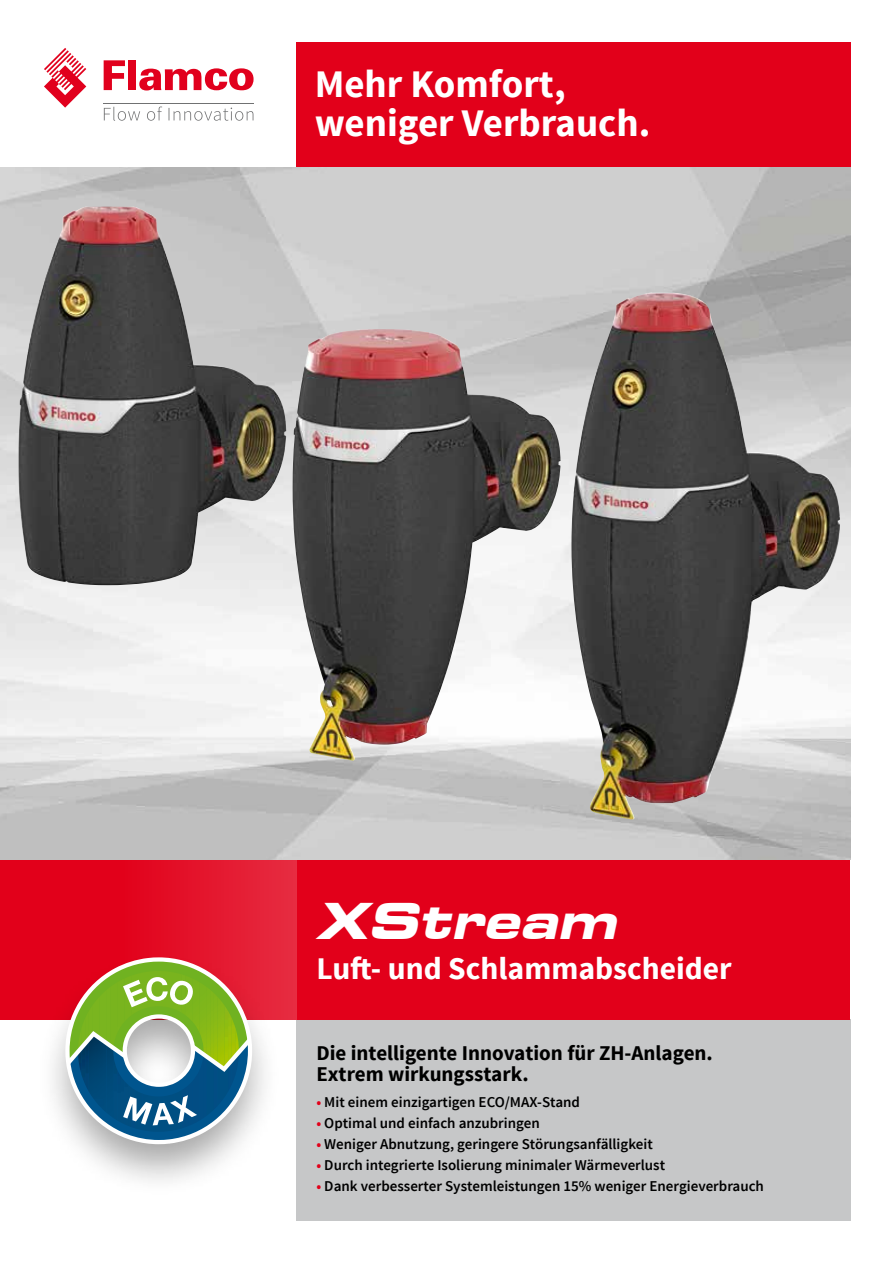
<style>
.page{position:relative;width:893px;height:1263px;background:#fff}
.page>*{position:absolute;margin:0;border:0;box-sizing:border-box;transform-origin:0 0}
.t1{font:italic 700 expanded 49.2px "Square 721 BT";color:#fff}
.t2{font:700 39px/39px "Source Sans Pro";color:#fff}
.t3{font:700 31.5px "Source Sans Pro";color:#fff}
.t4{font:700 21px/21px "Source Sans Pro";color:#000}
.t5{font:600 15px "Source Sans Pro";color:#000}
.s1{color:#e2001a}
</style>
<div class="page">
<div style="left:296px;top:1019px;width:554px;height:201px;background:#c6c7c8"></div>
<div style="left:0;top:860px;width:850px;height:159px;background:#e2001a"></div>
<div style="left:117px;top:860px;width:179px;height:159px;background:linear-gradient(to right,#e20019,#e62c41)"></div>
<div style="left:37px;top:952px;width:244px;height:244px;background:#000;opacity:.35"></div>
<svg style="left:65px;top:957px;width:187px;height:187px"></svg>
<div style="left:296px;top:43px;width:554px;height:124px;background:#e2001a"></div>
<svg style="left:104px;top:60px;width:21px;height:30px"></svg>
<div style="left:128px;top:60px;width:8px;height:30px;background:#e1001d"></div>
<svg style="left:139px;top:68px;width:115px;height:23px"></svg>
<svg style="left:44px;top:48px;width:42px;height:60px"></svg>
<svg style="left:104px;top:106px;width:149px;height:15px"></svg>
<hr style="left:104px;top:103px;width:150px;height:1px;background:#707172">
<img style="left:293px;top:329px;width:267px;height:432px">
<img style="left:18px;top:207px;width:268px;height:378px">
<img style="left:571px;top:293px;width:269px;height:526px">
<h2 class="t2" style="left:315px;top:66px;width:337px">Mehr Komfort, weniger Verbrauch.</h2>
<h1 class="t1" style="left:315px;top:892px;width:315px">XStream</h1>
<h3 class="t3" style="left:316px;top:948px;width:417px">Luft- und Schlammabscheider</h3>
<h3 class="t4" style="left:316px;top:1043px;width:398px">Die intelligente Innovation für ZH-Anlagen.<br>Extrem wirkungsstark.</h3>
<p class="t5" style="left:316px;top:1092px;width:265px"><span class="s1">•</span> Mit einem einzigartigen ECO/MAX-Stand</p>
<p class="t5" style="left:316px;top:1113px;width:225px"><span class="s1">•</span> Optimal und einfach anzubringen</p>
<p class="t5" style="left:316px;top:1134px;width:338px"><span class="s1">•</span> Weniger Abnutzung, geringere Störungsanfälligkeit</p>
<p class="t5" style="left:316px;top:1155px;width:350px"><span class="s1">•</span> Durch integrierte Isolierung minimaler Wärmeverlust</p>
<p class="t5" style="left:316px;top:1176px;width:449px"><span class="s1">•</span> Dank verbesserter Systemleistungen 15% weniger Energieverbrauch</p>
</div>
